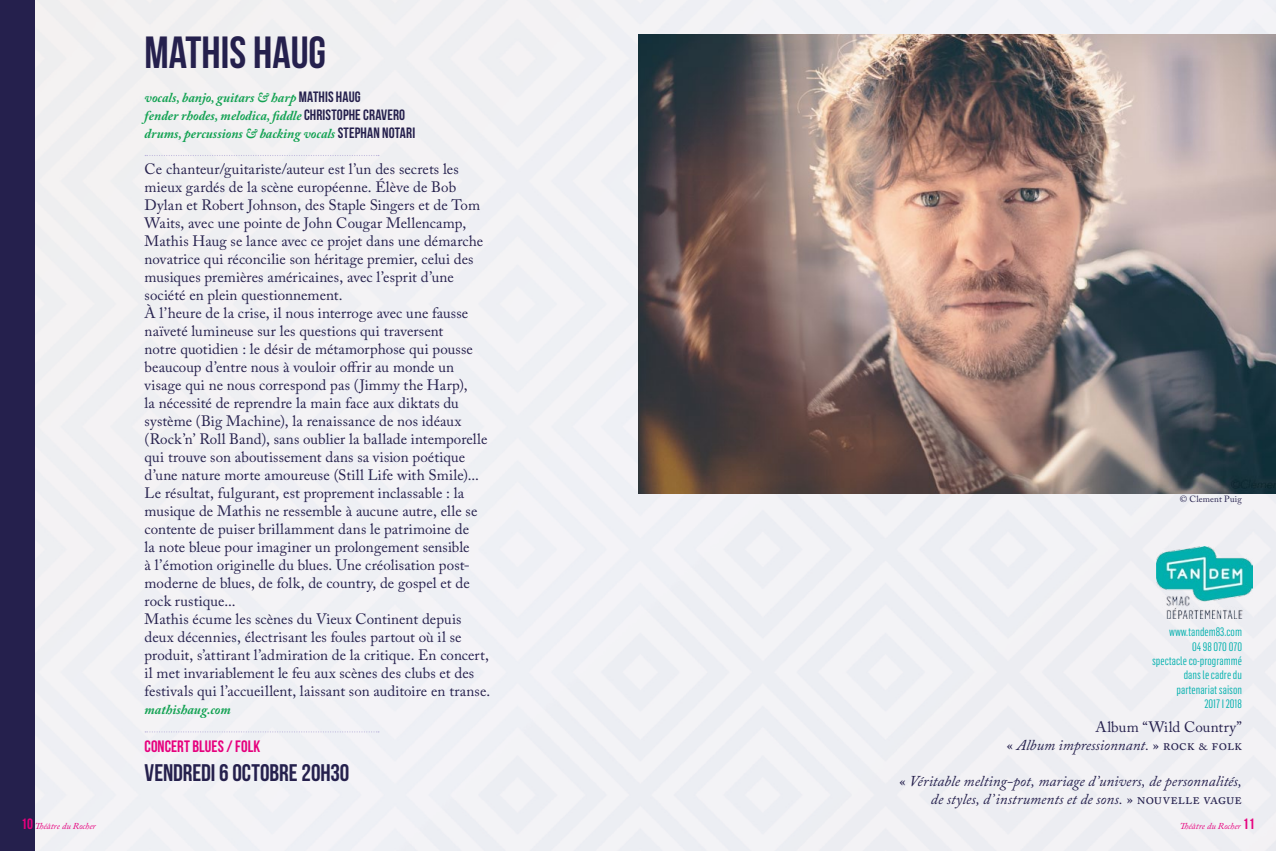
<style>
.page{position:relative;width:1276px;height:851px;background:#fff}
.page>*{position:absolute;margin:0;border:0;box-sizing:border-box;transform-origin:0 0}
.t1{font:45px "Bebas Neue";color:#25204d}
.t2{font:24px "Bebas Neue";letter-spacing:-.005em;color:#25204d}
.t3{font:16.5px "Bebas Neue";color:#e6007d}
.t4{font:15px/18px "Adobe Caslon Pro";letter-spacing:.005em;color:#25204d}
.t5{font:italic 15px/18px "Adobe Caslon Pro";color:#25204d;text-align:right}
.t6{font:italic 700 13.5px/18px "Adobe Caslon Pro";color:#13a253}
.t7{font:12px/14.4px "Flama Condensed";color:#00b0ad;text-align:right}
.t8{font:italic 9px "Adobe Caslon Pro";color:#e6007d}
.t9{font:9px "Adobe Caslon Pro";color:#25204d}
.s1{font-family:"Bebas Neue";font-weight:400;font-style:normal;font-size:15px;color:#25204d}
.s2{font-style:italic}
.s3{font-style:normal}
.s4{font-family:"Bebas Neue";font-style:normal;font-size:15px}
</style>
<div class="page">
<div style="left:34px;top:0;width:1242px;height:850px;background:#f1f1f4"></div>
<img style="left:638px;top:34px;width:638px;height:459px">
<svg style="left:145px;top:155px;width:234px;height:1px"></svg>
<svg style="left:145px;top:731px;width:234px;height:1px"></svg>
<img style="left:1157px;top:546px;width:95px;height:72px">
<div style="left:0;top:0;width:34px;height:850px;background:#25204d"></div>
<h1 class="t1" style="left:145px;top:28px;width:41px">MATHIS</h1>
<h1 class="t1" style="left:253px;top:28px;width:19px">HAUG</h1>
<p class="t6" style="left:145px;top:88px;width:272px">vocals, banjo, guitars &amp; harp <span class="s1">MATHIS HAUG<br></span>fender rhodes, melodica, fiddle <span class="s1">CHRISTOPHE CRAVERO </span>drums, percussions &amp; backing vocals <span class="s1">STEPHAN NOTARI</span></p>
<p class="t4" style="left:145px;top:160px;width:347px">Ce chanteur/guitariste/auteur est l’un des secrets les mieux gardés de la scène européenne. Élève de Bob Dylan et Robert Johnson, des Staple Singers et de Tom Waits, avec une pointe de John Cougar Mellencamp, Mathis Haug se lance avec ce projet dans une démarche novatrice qui réconcilie son héritage premier, celui des musiques premières américaines, avec l’esprit d’une société en plein questionnement.<br>À l’heure de la crise, il nous interroge avec une fausse naïveté lumineuse sur les questions qui traversent<br>notre quotidien : le désir de métamorphose qui pousse beaucoup d’entre nous à vouloir offrir au monde un visage qui ne nous correspond pas (Jimmy the Harp),<br>la nécessité de reprendre la main face aux diktats du système (Big Machine), la renaissance de nos idéaux (Rock’n’ Roll Band), sans oublier la ballade intemporelle qui trouve son aboutissement dans sa vision poétique d’une nature morte amoureuse (Still Life with Smile)...<br>Le résultat, fulgurant, est proprement inclassable : la musique de Mathis ne ressemble à aucune autre, elle se contente de puiser brillamment dans le patrimoine de<br>la note bleue pour imaginer un prolongement sensible<br>à l’émotion originelle du blues. Une créolisation post&shy;moderne de blues, de folk, de country, de gospel et de rock rustique...<br>Mathis écume les scènes du Vieux Continent depuis deux décennies, électrisant les foules partout où il se produit, s’attirant l’admiration de la critique. En concert, il met invariablement le feu aux scènes des clubs et des festivals qui l’accueillent, laissant son auditoire en transe.</p>
<p class="t6" style="left:145px;top:700px;width:88px">mathishaug.com</p>
<p class="t3" style="left:145px;top:737px;width:117px">CONCERT BLUES / FOLK</p>
<h2 class="t2" style="left:145px;top:759px;width:206px">VENDREDI 6 OCTOBRE 20H30</h2>
<p class="t9" style="left:1179px;top:494px;width:64px">© Clement Puig</p>
<p class="t7" style="left:1152px;top:624px;width:91px">www.tandem83.com<br>04 98 070 070<br>spectacle co-programmé dans le cadre du partenariat saison<br>2017 I 2018</p>
<p class="t4" style="left:1006px;top:717px;width:237px;text-align:right">Album “Wild Country”<br>« <span class="s2">Album impressionnant.</span> » rock &amp; folk</p>
<p class="t5" style="left:899px;top:771px;width:344px"><span class="s3">«</span> Véritable melting-pot, mariage d’univers, de personnalités, de styles, d’instruments et de sons. <span class="s3">» nouvelle vague</span></p>
<p class="t8" style="left:21px;top:820px;width:76px"><span class="s4">10</span> Théâtre du Rocher</p>
<p class="t8" style="left:1179px;top:820px;width:76px">Théâtre du Rocher <span class="s4">11</span></p>
</div>
